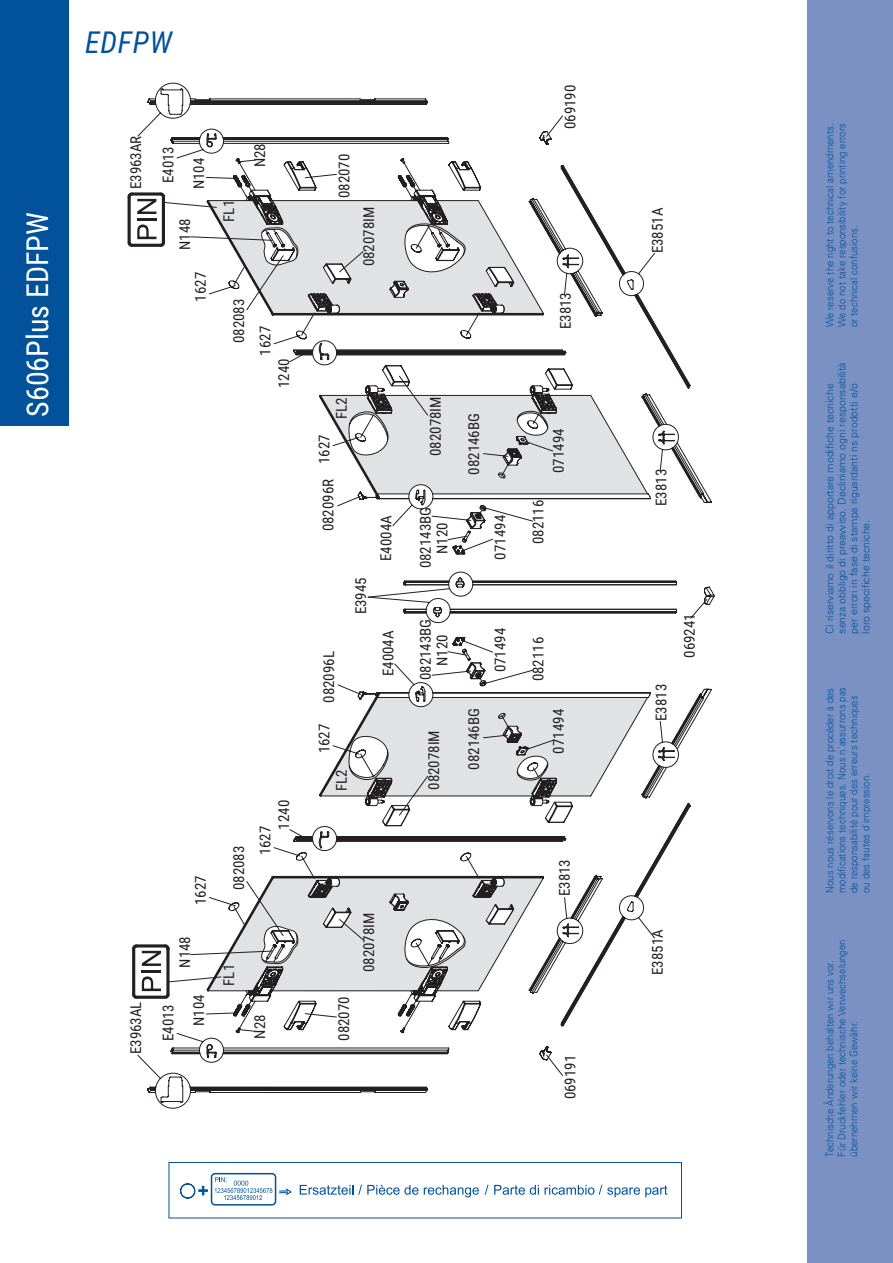
<style>
.page{position:relative;width:893px;height:1263px;background:#fff}
.page>*{position:absolute;margin:0;border:0;box-sizing:border-box;transform-origin:0 0}
.t1{font:30px "Roboto Condensed";color:#fff}
.t2{font:italic 30px "Roboto Condensed";letter-spacing:.025em;color:#01529b}
.t3{font:15px/16.6px "Roboto Condensed";color:#231f20;text-align:center}
.t4{font:300 10.5px/12px "Univers";letter-spacing:.01em;color:#01529b;scale:.9 1}
.t5{font:300 10.5px/12px "Univers";letter-spacing:.01em;color:#01529b}
</style>
<div class="page">
<svg style="left:142px;top:1060px;width:421px;height:48px"></svg>
<svg style="left:137px;top:83px;width:313px;height:76px"></svg>
<svg style="left:648px;top:340px;width:62px;height:511px"></svg>
<svg style="left:367px;top:490px;width:340px;height:205px"></svg>
<svg style="left:132px;top:637px;width:516px;height:423px"></svg>
<svg style="left:128px;top:175px;width:521px;height:378px"></svg>
<div style="left:169px;top:1162px;width:513px;height:56px;border:1px solid #01529b"></div>
<svg style="left:180px;top:1172px;width:112px;height:34px"></svg>
<svg style="left:424px;top:1185px;width:55px;height:12px"></svg>
<svg style="left:300px;top:1185px;width:118px;height:10px"></svg>
<svg style="left:485px;top:1185px;width:3px;height:10px"></svg>
<svg style="left:494px;top:1185px;width:45px;height:10px"></svg>
<svg style="left:545px;top:1185px;width:122px;height:12px"></svg>
<div style="left:808px;top:0;width:85px;height:1263px;background:#7b91c4"></div>
<div style="left:0;top:0;width:68px;height:425px;background:#01529b"></div>
<h1 class="t1" style="left:17px;top:417px;width:206px;rotate:-90deg">S606Plus EDFPW</h1>
<h1 class="t2" style="left:85px;top:21px;width:89px">EDFPW</h1>
<h2 class="t3" style="left:127px;top:189px;width:55px;rotate:-90deg">E3963AR</h2>
<h2 class="t3" style="left:251px;top:167px;width:26px;rotate:-90deg">N28</h2>
<h2 class="t3" style="left:159px;top:183px;width:39px;rotate:-90deg">E4013</h2>
<h2 class="t3" style="left:335px;top:198px;width:46px;rotate:-90deg">082070</h2>
<h2 class="t3" style="left:220px;top:222px;width:23px;rotate:-90deg">FL1</h2>
<h2 class="t3" style="left:190px;top:189px;width:33px;rotate:-90deg">N104</h2>
<h2 class="t3" style="left:176px;top:250px;width:33px;rotate:-90deg">N148</h2>
<h2 class="t3" style="left:192px;top:302px;width:31px;rotate:-90deg">1627</h2>
<h2 class="t3" style="left:230px;top:343px;width:46px;rotate:-90deg">082083</h2>
<h2 class="t3" style="left:256px;top:356px;width:31px;rotate:-90deg">1627</h2>
<h2 class="t3" style="left:275px;top:388px;width:31px;rotate:-90deg">1240</h2>
<h2 class="t3" style="left:360px;top:266px;width:61px;rotate:-90deg">082078IM</h2>
<h2 class="t3" style="left:332px;top:419px;width:23px;rotate:-90deg">FL2</h2>
<h2 class="t3" style="left:427px;top:456px;width:61px;rotate:-90deg">082078IM</h2>
<h2 class="t3" style="left:315px;top:464px;width:31px;rotate:-90deg">1627</h2>
<h2 class="t3" style="left:192px;top:905px;width:31px;rotate:-90deg">1627</h2>
<h2 class="t3" style="left:176px;top:968px;width:33px;rotate:-90deg">N148</h2>
<h2 class="t3" style="left:230px;top:890px;width:46px;rotate:-90deg">082083</h2>
<h2 class="t3" style="left:275px;top:830px;width:31px;rotate:-90deg">1240</h2>
<h2 class="t3" style="left:256px;top:855px;width:31px;rotate:-90deg">1627</h2>
<h2 class="t3" style="left:220px;top:986px;width:23px;rotate:-90deg">FL1</h2>
<h2 class="t3" style="left:319px;top:531px;width:54px;rotate:-90deg">082096R</h2>
<h2 class="t3" style="left:352px;top:614px;width:39px;rotate:-90deg">E3945</h2>
<h2 class="t3" style="left:320px;top:703px;width:53px;rotate:-90deg">082096L</h2>
<h2 class="t3" style="left:315px;top:753px;width:31px;rotate:-90deg">1627</h2>
<h2 class="t3" style="left:332px;top:791px;width:23px;rotate:-90deg">FL2</h2>
<h2 class="t3" style="left:377px;top:561px;width:47px;rotate:-90deg">E4004A</h2>
<h2 class="t3" style="left:379px;top:676px;width:47px;rotate:-90deg">E4004A</h2>
<h2 class="t3" style="left:417px;top:568px;width:63px;rotate:-90deg">082143BG<br>N120</h2>
<h2 class="t3" style="left:416px;top:680px;width:63px;rotate:-90deg">082143BG<br>N120</h2>
<h2 class="t3" style="left:425px;top:790px;width:61px;rotate:-90deg">082078IM</h2>
<h2 class="t3" style="left:360px;top:972px;width:61px;rotate:-90deg">082078IM</h2>
<h2 class="t3" style="left:127px;top:1054px;width:54px;rotate:-90deg">E3963AL</h2>
<h2 class="t3" style="left:190px;top:1026px;width:33px;rotate:-90deg">N104</h2>
<h2 class="t3" style="left:159px;top:1041px;width:39px;rotate:-90deg">E4013</h2>
<h2 class="t3" style="left:335px;top:1041px;width:46px;rotate:-90deg">082070</h2>
<h2 class="t3" style="left:251px;top:1039px;width:26px;rotate:-90deg">N28</h2>
<h2 class="t3" style="left:465px;top:475px;width:63px;rotate:-90deg">082146BG</h2>
<h2 class="t3" style="left:491px;top:559px;width:46px;rotate:-90deg">071494</h2>
<h2 class="t3" style="left:465px;top:770px;width:63px;rotate:-90deg">082146BG</h2>
<h2 class="t3" style="left:491px;top:672px;width:46px;rotate:-90deg">071494</h2>
<h2 class="t3" style="left:561px;top:129px;width:46px;rotate:-90deg">069190</h2>
<h2 class="t3" style="left:557px;top:329px;width:39px;rotate:-90deg">E3813</h2>
<h2 class="t3" style="left:549px;top:473px;width:46px;rotate:-90deg">071494</h2>
<h2 class="t3" style="left:529px;top:544px;width:46px;rotate:-90deg">082116</h2>
<h2 class="t3" style="left:529px;top:681px;width:46px;rotate:-90deg">082116</h2>
<h2 class="t3" style="left:549px;top:753px;width:46px;rotate:-90deg">071494</h2>
<h2 class="t3" style="left:556px;top:896px;width:39px;rotate:-90deg">E3813</h2>
<h2 class="t3" style="left:561px;top:1099px;width:46px;rotate:-90deg">069191</h2>
<h2 class="t3" style="left:648px;top:253px;width:47px;rotate:-90deg">E3851A</h2>
<h2 class="t3" style="left:652px;top:506px;width:39px;rotate:-90deg">E3813</h2>
<h2 class="t3" style="left:652px;top:721px;width:39px;rotate:-90deg">E3813</h2>
<h2 class="t3" style="left:680px;top:658px;width:46px;rotate:-90deg">069241</h2>
<h2 class="t3" style="left:648px;top:975px;width:47px;rotate:-90deg">E3851A</h2>
<p class="t4" style="left:823px;top:327px;width:228px;text-align:justify;rotate:-90deg">We reserve the right to technical amendments.<br>We do not take responsibility for printing errors or technical confusions.</p>
<p class="t5" style="left:823px;top:634px;width:273px;rotate:-90deg">Ci riserviamo il diritto di apportare modifiche tecniche senza obbligo di preavviso. Decliniamo ogni responsabilità per errori in fase di stampa riguardanti ns prodotti e/o<br>loro specifiche tecniche.</p>
<p class="t4" style="left:823px;top:893px;width:231px;rotate:-90deg">Nous nous réservons le droit de procéder à des modifications techniques. Nous n´assurrons pas de responsabilité pour des erreurs techniques ou des fautes d´impression.</p>
<p class="t4" style="left:823px;top:1157px;width:243px;rotate:-90deg">Technische Änderungen behalten wir uns vor.<br>Für Druckfehler oder technische Verwechselungen übernehmen wir keine Gewähr.</p>
</div>
